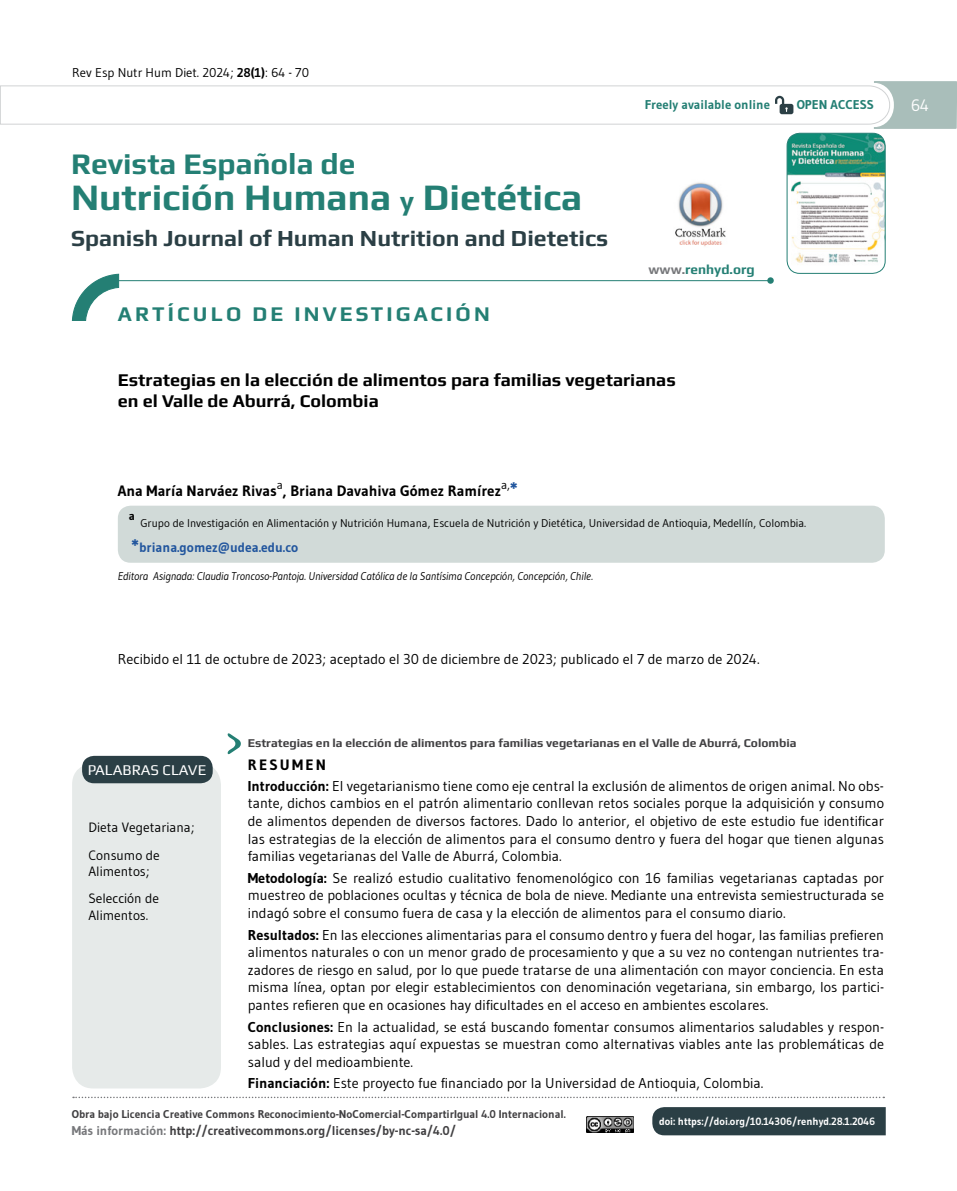
<style>
.page{position:relative;width:957px;height:1191px;background:#fff}
.page>*{position:absolute;margin:0;border:0;box-sizing:border-box;transform-origin:0 0}
.t1{font:700 37.5px "Play";color:#247f74}
.t2{font:700 30px "Play";color:#247f74}
.t3{font:700 23.1px "Play";color:#2b3f45}
.t4{font:700 21px "Play";letter-spacing:.15em;color:#247f74}
.t5{font:700 18px/21px "Play";color:#000}
.t6{font:16.5px "Gudea";color:#fff}
.t7{font:700 15px "Gudea";color:#000}
.t8{font:15px "Play";color:#fff}
.t9{font:700 15px "Gudea";letter-spacing:.15em;color:#000}
.t10{font:14.25px/17.5px "Gudea";color:#000;text-align:justify}
.t11{font:13.5px/27.2px "Gudea";color:#000}
.t12{font:700 13.5px "Gudea";color:#22569e}
.t13{font:700 13.5px "Play";color:#247f74}
.t14{font:700 12.75px "Gudea";color:#414042}
.t15{font:12.75px "Gudea";color:#000}
.t16{font:700 12.75px "Gudea";color:#247f74}
.t17{font:700 12px "Play";color:#414042}
.t18{font:12px "Gudea";color:#000}
.t19{font:700 12px "Gudea";color:#000}
.t20{font:11.25px "Gudea";color:#000}
.t21{font:italic 11.25px "Gudea";letter-spacing:-.01em;color:#000}
.t22{font:700 11.25px "Gudea";color:#414042}
.t23{font:700 10.5px "Gudea";letter-spacing:-.005em;color:#fff}
.s1{font-weight:700}
.s2{font-size:27px}
.s3{color:#77787b}
.s4{font-weight:700;font-size:18px;color:#22569e}
.s5{font-size:18px}
</style>
<div class="page">
<img style="left:787px;top:133px;width:98px;height:133px">
<div style="left:786px;top:133px;width:99px;height:141px;border:1px solid #247f74;border-radius:13px"></div>
<svg style="left:73px;top:1096px;width:811px;height:2px"></svg>
<hr style="left:105px;top:280px;width:665px;height:1px;background:#247f74">
<svg style="left:71px;top:273px;width:49px;height:48px"></svg>
<svg style="left:767px;top:277px;width:7px;height:7px"></svg>
<div style="left:118px;top:505px;width:767px;height:58px;background:#d1dad8;border-radius:13px"></div>
<svg style="left:0;top:81px;width:957px;height:48px"></svg>
<img style="left:675px;top:182px;width:51px;height:65px">
<div style="left:72px;top:763px;width:149px;height:325px;background:#e6eae9;border-radius:21px"></div>
<div style="left:82px;top:756px;width:131px;height:27px;background:#2b3f45;border-radius:12px"></div>
<svg style="left:228px;top:733px;width:13px;height:22px"></svg>
<img style="left:586px;top:1116px;width:47px;height:16px">
<div style="left:652px;top:1107px;width:233px;height:28px;background:#2b3f45"></div>
<p class="t15" style="left:72px;top:65px;width:238px">Rev Esp Nutr Hum Diet. 2024; <span class="s1">28(1)</span>: 64 - 70</p>
<h2 class="t2" style="left:71px;top:146px;width:286px">Revista Española de</h2>
<h1 class="t1" style="left:71px;top:175px;width:513px">Nutrición Humana <span class="s2">y</span> Dietética</h1>
<h3 class="t3" style="left:71px;top:224px;width:539px">Spanish Journal of Human Nutrition and Dietetics</h3>
<h3 class="t4" style="left:118px;top:301px;width:373px">ARTÍCULO DE INVESTIGACIÓN</h3>
<p class="t16" style="left:644px;top:96px;width:127px">Freely available online</p>
<p class="t16" style="left:796px;top:97px;width:79px">OPEN ACCESS</p>
<p class="t13" style="left:648px;top:262px;width:108px"><span class="s3">www.</span>renhyd.org</p>
<p class="t5" style="left:118px;top:369px;width:559px">Estrategias en la elección de alimentos para familias vegetarianas en el Valle de Aburrá, Colombia</p>
<p class="t6" style="left:910px;top:95px;width:20px">64</p>
<p class="t18" style="left:277px;top:477px;width:8px">a</p>
<p class="t18" style="left:501px;top:477px;width:18px">a,<span class="s4">*</span></p>
<p class="t7" style="left:118px;top:481px;width:385px">Ana María Narváez Rivas , Briana Davahiva Gómez Ramírez</p>
<p class="t19" style="left:129px;top:508px;width:8px">a</p>
<p class="t20" style="left:140px;top:516px;width:667px">Grupo de Investigación en Alimentación y Nutrición Humana, Escuela de Nutrición y Dietética, Universidad de Antioquia, Medellín, Colombia.</p>
<p class="t12" style="left:131px;top:539px;width:168px"><span class="s5">*</span>briana.gomez@udea.edu.co</p>
<p class="t21" style="left:118px;top:569px;width:476px">Editora Asignada: Claudia Troncoso-Pantoja. Universidad Católica de la Santísima Concepción, Concepción, Chile.</p>
<p class="t10" style="left:118px;top:650px;width:643px">Recibido el 11 de octubre de 2023; aceptado el 30 de diciembre de 2023; publicado el 7 de marzo de 2024.</p>
<p class="t8" style="left:88px;top:760px;width:120px">PALABRAS CLAVE</p>
<p class="t11" style="left:88px;top:814px;width:108px">Dieta Vegetariana;<br>Consumo de</p>
<p class="t11" style="left:88px;top:857px;width:72px">Alimentos;<br>Selección de</p>
<p class="t11" style="left:88px;top:901px;width:61px">Alimentos.</p>
<p class="t17" style="left:248px;top:735px;width:550px">Estrategias en la elección de alimentos para familias vegetarianas en el Valle de Aburrá, Colombia</p>
<p class="t9" style="left:248px;top:756px;width:80px">RESUMEN</p>
<p class="t10" style="left:248px;top:777px;width:638px"><span class="s1">Introducción:</span> El vegetarianismo tiene como eje central la exclusión de alimentos de origen animal. No obs&shy;tante, dichos cambios en el patrón alimentario conllevan retos sociales porque la adquisición y consumo de alimentos dependen de diversos factores. Dado lo anterior, el objetivo de este estudio fue identificar las estrategias de la elección de alimentos para el consumo dentro y fuera del hogar que tienen algunas familias vegetarianas del Valle de Aburrá, Colombia.</p>
<p class="t10" style="left:248px;top:869px;width:638px"><span class="s1">Metodología:</span> Se realizó estudio cualitativo fenomenológico con 16 familias vegetarianas captadas por muestreo de poblaciones ocultas y técnica de bola de nieve. Mediante una entrevista semiestructurada se indagó sobre el consumo fuera de casa y la elección de alimentos para el consumo diario.</p>
<p class="t10" style="left:248px;top:925px;width:638px"><span class="s1">Resultados:</span> En las elecciones alimentarias para el consumo dentro y fuera del hogar, las familias prefieren alimentos naturales o con un menor grado de procesamiento y que a su vez no contengan nutrientes tra&shy;zadores de riesgo en salud, por lo que puede tratarse de una alimentación con mayor conciencia. En esta misma línea, optan por elegir establecimientos con denominación vegetariana, sin embargo, los partici&shy;pantes refieren que en ocasiones hay dificultades en el acceso en ambientes escolares.</p>
<p class="t10" style="left:248px;top:1017px;width:638px"><span class="s1">Conclusiones:</span> En la actualidad, se está buscando fomentar consumos alimentarios saludables y respon&shy;sables. Las estrategias aquí expuestas se muestran como alternativas viables ante las problemáticas de salud y del medioambiente.</p>
<p class="t10" style="left:248px;top:1074px;width:517px"><span class="s1">Financiación:</span> Este proyecto fue financiado por la Universidad de Antioquia, Colombia.</p>
<p class="t22" style="left:72px;top:1106px;width:495px">Obra bajo Licencia Creative Commons Reconocimiento-NoComercial-CompartirIgual 4.0 Internacional.</p>
<p class="t14" style="left:72px;top:1122px;width:386px"><span class="s3">Más información:</span> http://creativecommons.org/licenses/by-nc-sa/4.0/</p>
<p class="t23" style="left:659px;top:1114px;width:218px">doi: https://doi.org/10.14306/renhyd.28.1.2046</p>
</div>
